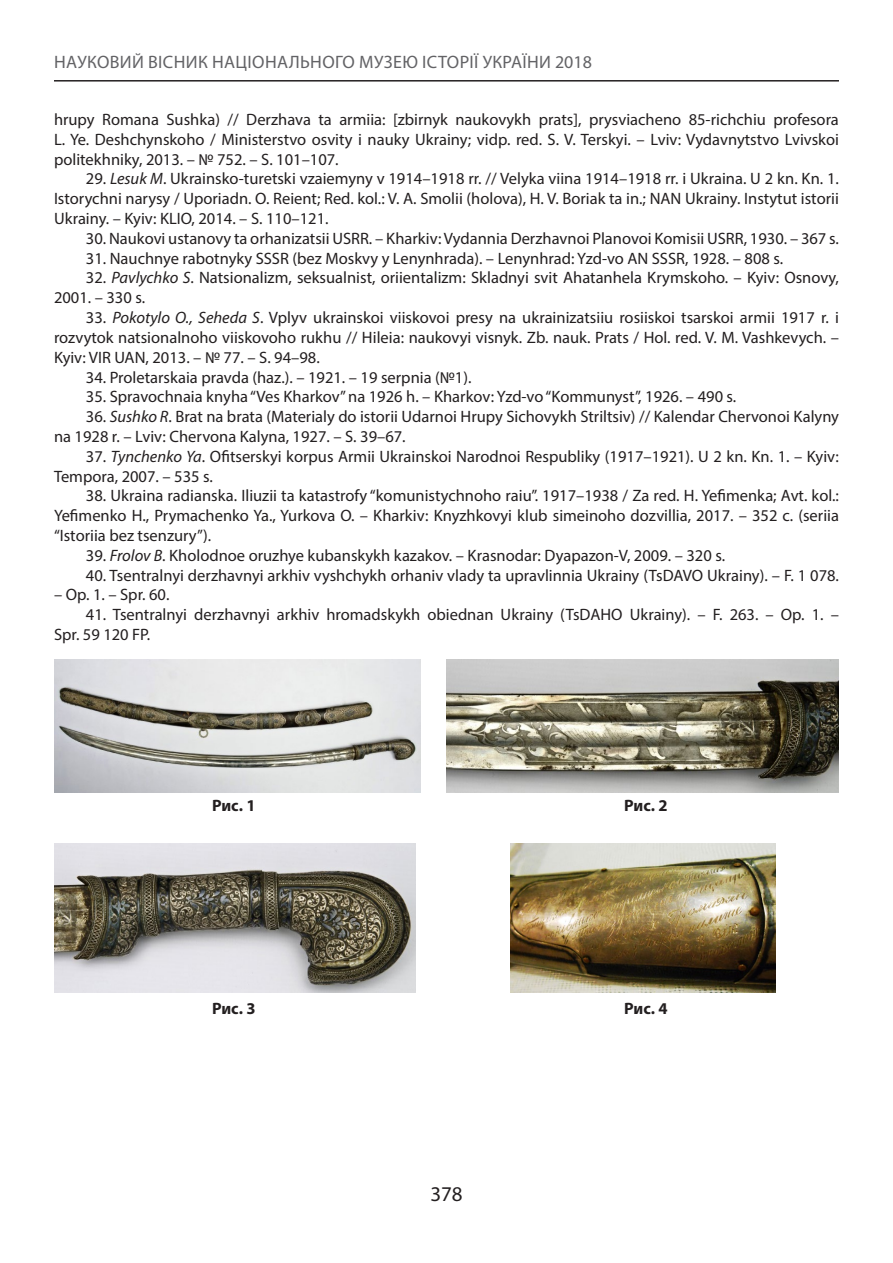
<style>
.page{position:relative;width:893px;height:1263px;background:#fff}
.page>*{position:absolute;margin:0;border:0;box-sizing:border-box;transform-origin:0 0}
.t1{font:21px "Myriad Pro";color:#231f20}
.t2{font:18px "Myriad Pro";letter-spacing:.02em;color:#636366}
.List_Paragraph{font:16.5px/19.8px "Myriad Pro";color:#231f20;text-align:justify}
.List_Paragraph-2{font:700 16.5px "Myriad Pro";letter-spacing:-.005em;color:#231f20}
.s1{font-style:italic}
</style>
<div class="page">
<hr style="left:54px;top:80px;width:785px;height:2px;background:#231f20">
<img style="left:54px;top:659px;width:366px;height:133px">
<img style="left:446px;top:659px;width:393px;height:133px">
<img style="left:54px;top:843px;width:361px;height:150px">
<img style="left:510px;top:843px;width:265px;height:150px">
<p class="t2" style="left:54px;top:50px;width:539px">НАУКОВИЙ ВІСНИК НАЦІОНАЛЬНОГО МУЗЕЮ ІСТОРІЇ УКРАЇНИ 2018</p>
<p class="List_Paragraph" style="left:54px;top:109px;width:786px">hrupy Romana Sushka) // Derzhava ta armiia: [zbirnyk naukovykh prats], prysviacheno 85-richchiu profesora L. Ye. Deshchynskoho / Ministerstvo osvity i nauky Ukrainy; vidp. red. S. V. Terskyi. – Lviv: Vydavnytstvo Lvivskoi politekhniky, 2013. – № 752. – S. 101–107.</p>
<p class="List_Paragraph" style="left:54px;top:169px;width:786px;text-indent:32px">29. <span class="s1">Lesuk M</span>. Ukrainsko-turetski vzaiemyny v 1914–1918 rr. // Velyka viina 1914–1918 rr. i Ukraina. U 2 kn. Kn. 1.<br>Istorychni narysy / Uporiadn. O. Reient; Red. kol.: V. A. Smolii (holova), H. V. Boriak ta in.; NAN Ukrainy. Instytut istorii Ukrainy. – Kyiv: KLIO, 2014. – S. 110–121.</p>
<p class="List_Paragraph" style="left:86px;top:228px;width:754px">30. Naukovi ustanovy ta orhanizatsii USRR. – Kharkiv: Vydannia Derzhavnoi Planovoi Komisii USRR, 1930. – 367 s.</p>
<p class="List_Paragraph" style="left:86px;top:248px;width:699px">31. Nauchnye rabotnyky SSSR (bez Moskvy y Lenynhrada). – Lenynhrad: Yzd-vo AN SSSR, 1928. – 808 s.</p>
<p class="List_Paragraph" style="left:54px;top:268px;width:786px;text-indent:32px">32. <span class="s1">Pavlychko S</span>. Natsionalizm, seksualnist, oriientalizm: Skladnyi svit Ahatanhela Krymskoho. – Kyiv: Osnovy,<br>2001. – 330 s.</p>
<p class="List_Paragraph" style="left:54px;top:307px;width:786px;text-indent:32px">33. <span class="s1">Pokotylo O., Seheda S</span>. Vplyv ukrainskoi viiskovoi presy na ukrainizatsiiu rosiiskoi tsarskoi armii 1917 r. i rozvytok natsionalnoho viiskovoho rukhu // Hileia: naukovyi visnyk. Zb. nauk. Prats / Hol. red. V. M. Vashkevych. – Kyiv: VIR UAN, 2013. – № 77. – S. 94–98.</p>
<p class="List_Paragraph" style="left:86px;top:367px;width:387px">34. Proletarskaia pravda (haz.). – 1921. – 19 serpnia (№1).</p>
<p class="List_Paragraph" style="left:86px;top:387px;width:652px">35. Spravochnaia knyha “Ves Kharkov” na 1926 h. – Kharkov: Yzd-vo “Kommunyst”, 1926. – 490 s.</p>
<p class="List_Paragraph" style="left:54px;top:406px;width:786px;text-indent:32px">36. <span class="s1">Sushko R</span>. Brat na brata (Materialy do istorii Udarnoi Hrupy Sichovykh Striltsiv) // Kalendar Chervonoi Kalyny na 1928 r. – Lviv: Chervona Kalyna, 1927. – S. 39–67.</p>
<p class="List_Paragraph" style="left:54px;top:446px;width:786px;text-indent:32px">37. <span class="s1">Tynchenko Ya</span>. Ofitserskyi korpus Armii Ukrainskoi Narodnoi Respubliky (1917–1921). U 2 kn. Kn. 1. – Kyiv:<br>Tempora, 2007. – 535 s.</p>
<p class="List_Paragraph" style="left:54px;top:486px;width:786px;text-indent:32px">38. Ukraina radianska. Iliuzii ta katastrofy “komunistychnoho raiu”. 1917–1938 / Za red. H. Yefimenka; Avt. kol.:<br>Yefimenko H., Prymachenko Ya., Yurkova O. – Kharkiv: Knyzhkovyi klub simeinoho dozvillia, 2017. – 352 c. (seriia “Istoriia bez tsenzury”).</p>
<p class="List_Paragraph" style="left:86px;top:545px;width:641px">39. <span class="s1">Frolov B</span>. Kholodnoe oruzhye kubanskykh kazakov. – Krasnodar: Dyapazon-V, 2009. – 320 s.</p>
<p class="List_Paragraph" style="left:86px;top:565px;width:755px">40. Tsentralnyi derzhavnyi arkhiv vyshchykh orhaniv vlady ta upravlinnia Ukrainy (TsDAVO Ukrainy). – F. 1 078.</p>
<p class="List_Paragraph" style="left:54px;top:585px;width:117px">– Op. 1. – Spr. 60.</p>
<p class="List_Paragraph" style="left:54px;top:604px;width:786px;text-indent:32px">41. Tsentralnyi derzhavnyi arkhiv hromadskykh obiednan Ukrainy (TsDAHO Ukrainy). – F. 263. – Op. 1. –<br>Spr. 59 120 FP.</p>
<p class="List_Paragraph-2" style="left:212px;top:795px;width:45px">Рис. 1</p>
<p class="List_Paragraph-2" style="left:624px;top:795px;width:45px">Рис. 2</p>
<p class="List_Paragraph-2" style="left:212px;top:997px;width:45px">Рис. 3</p>
<p class="List_Paragraph-2" style="left:624px;top:997px;width:45px">Рис. 4</p>
<p class="t1" style="left:430px;top:1180px;width:34px">378</p>
</div>
